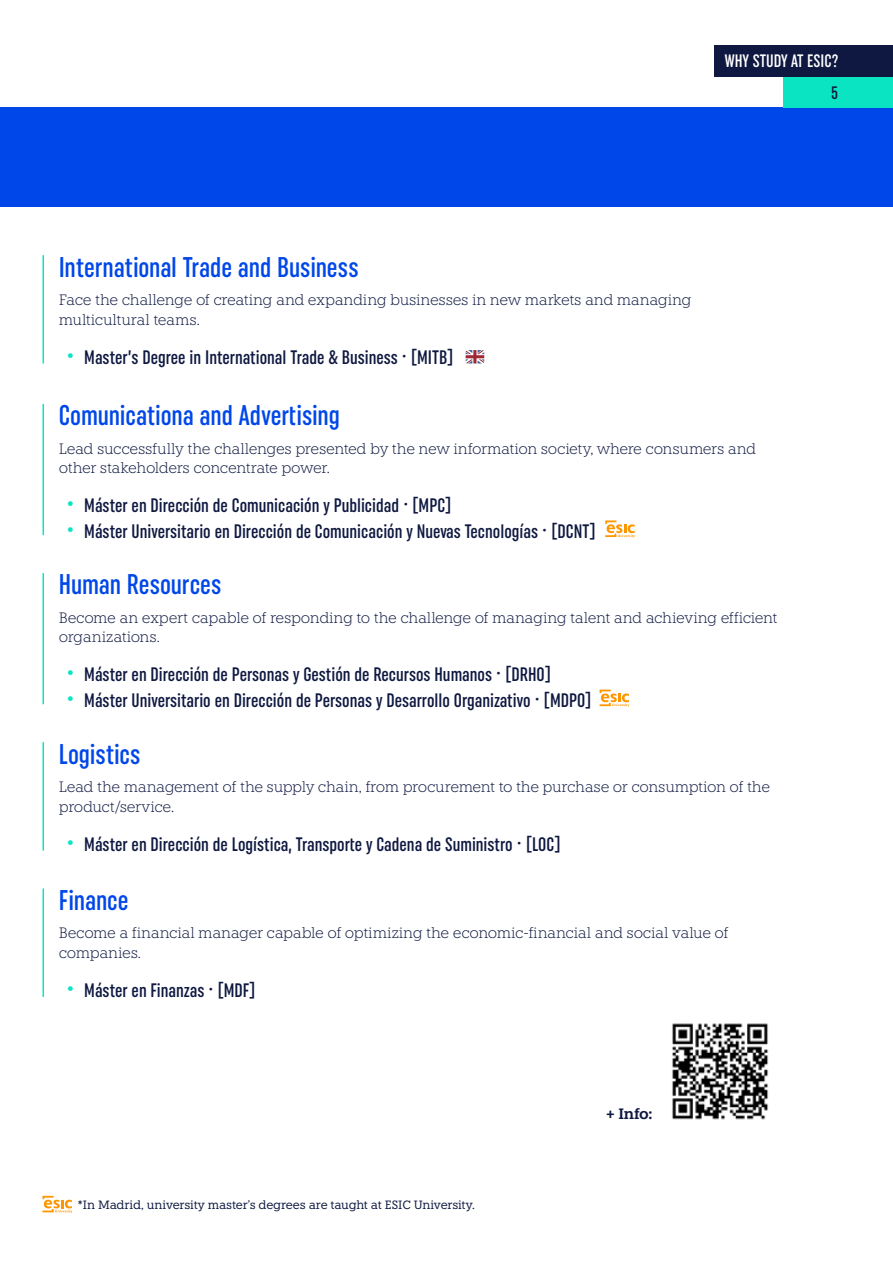
<style>
.page{position:relative;width:893px;height:1263px;background:#fff}
.page>*{position:absolute;margin:0;border:0;box-sizing:border-box;transform-origin:0 0}
.t1{font:500 extra-condensed 28.5px "Uniform";letter-spacing:-.005em;color:#0047e9}
.t2{font:500 extra-condensed 19.5px "Uniform";color:#0e1840}
.t3{font:500 extra-condensed 18px "Uniform";color:#fff}
.t4{font:500 extra-condensed 18px "Uniform";color:#0e1840}
.t5{font:300 15px/19.5px "Knile";letter-spacing:-.03em;color:#0e1840}
.t6{font:600 15px "Knile";color:#0e1840}
.t7{font:12px "Knile";letter-spacing:-.015em;color:#0e1840}
.s1{font-weight:400;font-size:24px;color:#0ae4c3}
.s2{font-size:22.5px}
</style>
<div class="page">
<div style="left:0;top:107px;width:893px;height:100px;background:#0047e9"></div>
<hr style="left:43px;top:255px;width:1px;height:108px;background:#0ae4c3">
<hr style="left:43px;top:404px;width:1px;height:131px;background:#0ae4c3">
<hr style="left:43px;top:573px;width:1px;height:131px;background:#0ae4c3">
<hr style="left:43px;top:742px;width:1px;height:108px;background:#0ae4c3">
<hr style="left:43px;top:888px;width:1px;height:109px;background:#0ae4c3">
<svg style="left:466px;top:350px;width:19px;height:14px"></svg>
<svg style="left:605px;top:520px;width:30px;height:18px"></svg>
<svg style="left:600px;top:690px;width:29px;height:17px"></svg>
<svg style="left:43px;top:1196px;width:29px;height:17px"></svg>
<img style="left:672px;top:1023px;width:97px;height:97px">
<div style="left:783px;top:76px;width:110px;height:31px;background:#0ae4c3"></div>
<div style="left:714px;top:45px;width:179px;height:31px;background:#0e1840"></div>
<p class="t3" style="left:725px;top:51px;width:115px">WHY STUDY AT ESIC?</p>
<p class="t4" style="left:831px;top:82px;width:9px">5</p>
<h1 class="t1" style="left:59px;top:250px;width:301px">International Trade and Business</h1>
<p class="t5" style="left:59px;top:290px;width:634px">Face the challenge of creating and expanding businesses in new markets and managing multicultural teams.</p>
<h2 class="t2" style="left:67px;top:345px;width:388px"><span class="s1">•</span> Master’s Degree in International Trade &amp; Business <span class="s2">·</span> [MITB]</h2>
<h1 class="t1" style="left:59px;top:399px;width:283px">Comunicationa and Advertising</h1>
<p class="t5" style="left:59px;top:439px;width:699px">Lead successfully the challenges presented by the new information society, where consumers and other stakeholders concentrate power.</p>
<h2 class="t2" style="left:67px;top:494px;width:386px"><span class="s1">•</span> Máster en Dirección de Comunicación y Publicidad <span class="s2">·</span> [MPC]</h2>
<h2 class="t2" style="left:67px;top:520px;width:530px"><span class="s1">•</span> Máster Universitario en Dirección de Comunicación y Nuevas Tecnologías <span class="s2">·</span> [DCNT]</h2>
<h1 class="t1" style="left:59px;top:568px;width:164px">Human Resources</h1>
<p class="t5" style="left:59px;top:608px;width:720px">Become an expert capable of responding to the challenge of managing talent and achieving efficient organizations.</p>
<h2 class="t2" style="left:67px;top:663px;width:485px"><span class="s1">•</span> Máster en Dirección de Personas y Gestión de Recursos Humanos <span class="s2">·</span> [DRHO]</h2>
<h2 class="t2" style="left:67px;top:689px;width:526px"><span class="s1">•</span> Máster Universitario en Dirección de Personas y Desarrollo Organizativo <span class="s2">·</span> [MDPO]</h2>
<h1 class="t1" style="left:59px;top:737px;width:83px">Logistics</h1>
<p class="t5" style="left:59px;top:777px;width:713px">Lead the management of the supply chain, from procurement to the purchase or consumption of the product/service.</p>
<h2 class="t2" style="left:67px;top:832px;width:495px"><span class="s1">•</span> Máster en Dirección de Logística, Transporte y Cadena de Suministro <span class="s2">·</span> [LOC]</h2>
<h1 class="t1" style="left:59px;top:883px;width:71px">Finance</h1>
<p class="t5" style="left:59px;top:923px;width:671px">Become a financial manager capable of optimizing the economic-financial and social value of companies.</p>
<h2 class="t2" style="left:67px;top:979px;width:190px"><span class="s1">•</span> Máster en Finanzas <span class="s2">·</span> [MDF]</h2>
<p class="t7" style="left:78px;top:1197px;width:398px">*In Madrid, university master’s degrees are taught at ESIC University.</p>
<p class="t6" style="left:606px;top:1104px;width:48px">+ Info:</p>
</div>
